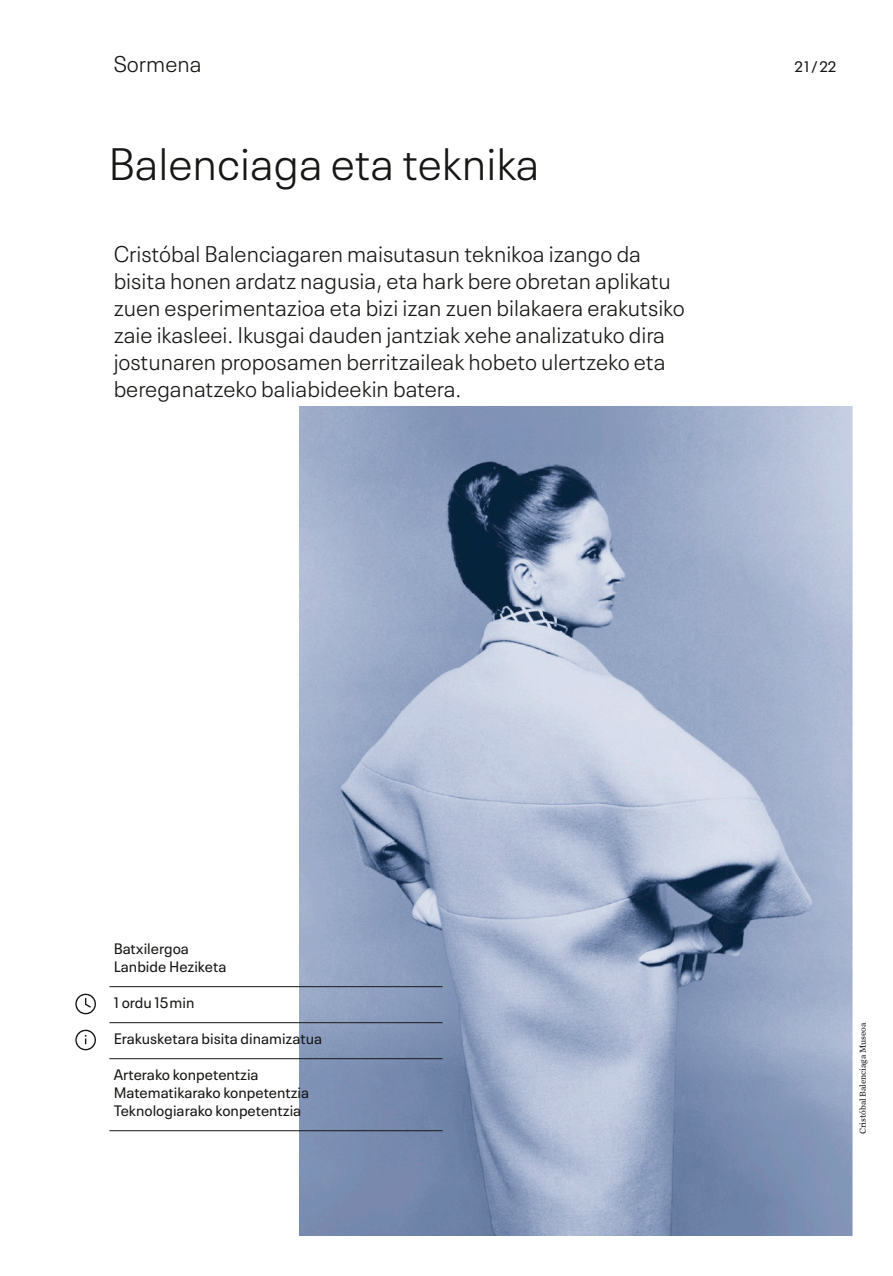
<style>
.page{position:relative;width:893px;height:1276px;background:#fff}
.page>*{position:absolute;margin:0;border:0;box-sizing:border-box;transform-origin:0 0}
.t1{font:300 45px "Neue Plak Text";color:#171715}
.BODY_2B{font:300 22.5px/27px "Neue Plak Text";color:#171715}
.MODULO{font:15px/18px "Neue Plak Text";color:#171715}
.BODY_2B-2{font:15px/18px "Neue Plak Text";color:#171715}
.t2{font:9px "Chronicle Text G2";color:#171715}
.s1{color:#fff}
</style>
<div class="page">
<img style="left:300px;top:406px;width:553px;height:829px">
<hr style="left:109px;top:986px;width:333px;height:1px;background:#171715">
<hr style="left:109px;top:1022px;width:333px;height:1px;background:#171715">
<hr style="left:109px;top:1058px;width:333px;height:1px;background:#171715">
<hr style="left:109px;top:1130px;width:333px;height:1px;background:#171715">
<svg style="left:75px;top:993px;width:21px;height:21px"></svg>
<svg style="left:75px;top:1029px;width:21px;height:21px"></svg>
<p class="BODY_2B" style="left:114px;top:48px;width:89px">Sormena</p>
<p class="t1" style="left:108px;top:129px;width:433px">Balenciaga eta teknika</p>
<p class="BODY_2B" style="left:114px;top:238px;width:573px">Cristóbal Balenciagaren maisutasun teknikoa izango da bisita honen ardatz nagusia, eta hark bere obretan aplikatu zuen esperimentazioa eta bizi izan zuen bilakaera erakutsiko zaie ikasleei. Ikusgai dauden jantziak xehe analizatuko dira jostunaren proposamen berritzaileak hobeto ulertzeko eta bereganatzeko baliabideekin batera.</p>
<p class="MODULO" style="left:794px;top:56px;width:43px">21/22</p>
<p class="BODY_2B-2" style="left:114px;top:938px;width:114px">Batxiler<span class="s1">g</span>oa<br>Lanbide Heziketa</p>
<p class="MODULO" style="left:114px;top:992px;width:82px">1 ordu 15 min</p>
<p class="MODULO" style="left:114px;top:1028px;width:210px">Erakusketara bisita dinamizatua</p>
<p class="MODULO" style="left:114px;top:1064px;width:197px">Arterako konpetentzia<br>Matematikarako konpetentzia<br>Teknologiarako konpetentzia</p>
<p class="t2" style="left:856px;top:1134px;width:113px;rotate:-90deg">Cristóbal Balenciaga Museoa</p>
</div>
